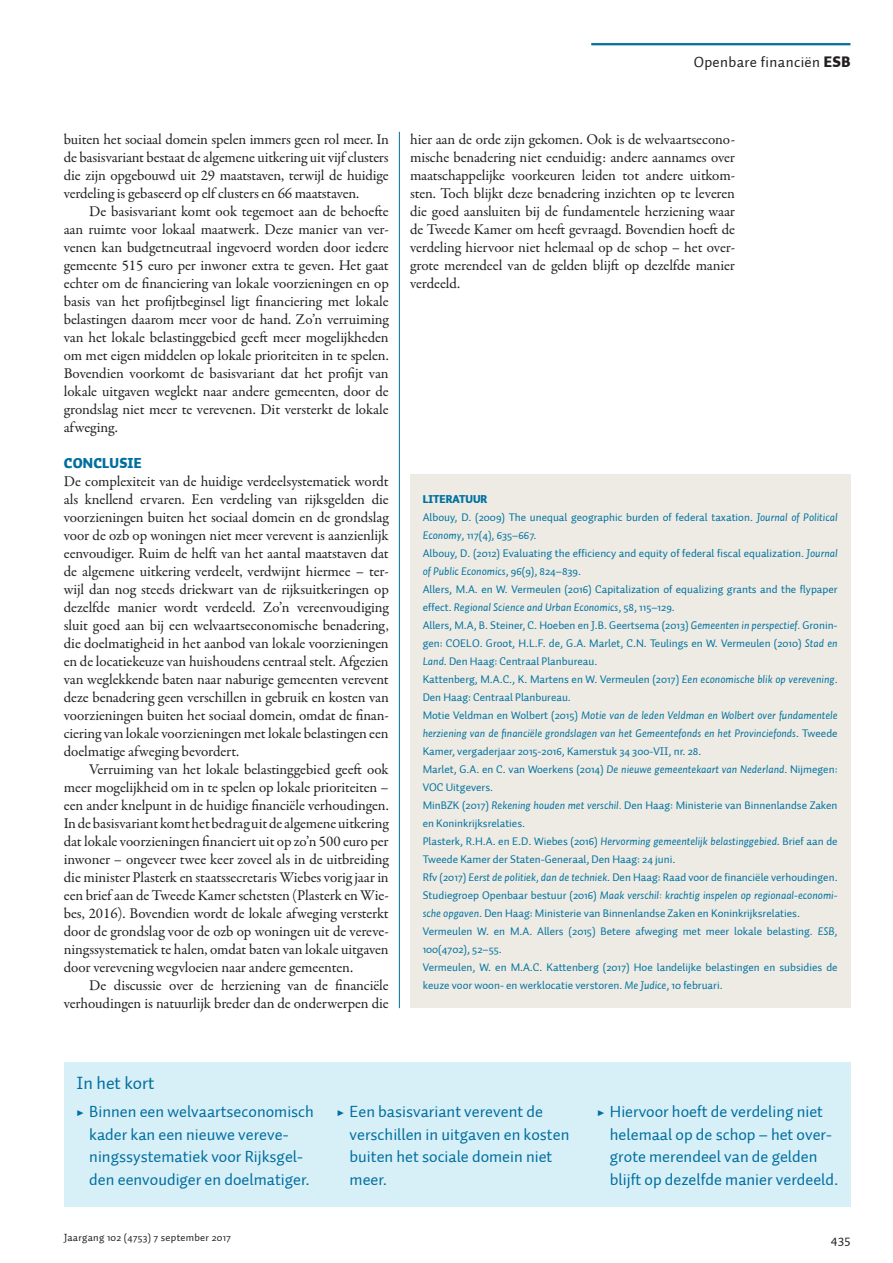
<style>
.page{position:relative;width:893px;height:1263px;background:#fff}
.page>*{position:absolute;margin:0;border:0;box-sizing:border-box;transform-origin:0 0}
.KDK1_FiguurKop{font:18px "Auto 1";color:#006e9f}
.t1{font:16.5px/22.5px "Auto 1";color:#006e9f}
.PLAT_VervolgAlinea{font:15px/18px "Garamond Premr Pro";letter-spacing:-.01em;color:#231f20;text-align:justify}
.PLAT_EersteAlinea{font:15px/18px "Garamond Premr Pro";letter-spacing:-.005em;color:#231f20;text-align:justify}
.t2{font:15px "Auto 1";letter-spacing:.025em;color:#231f20}
.PTK1_Tussenkop{font:900 14.25px "Auto 1";letter-spacing:.01em;color:#006e9f}
.t3{font:13.5px "Auto 1";color:#231f20}
.KDPT_LiteratuurTekst{font:11.25px/18px "Auto 1";color:#0071a0}
.KDPT_LiteratuurTekst-2{font:italic 11.25px/18px "Auto 1";color:#0071a0;text-align:justify}
.KDPT_LiteratuurTekst-3{font:900 11.25px "Auto 1";color:#0071a0}
.t4{font:10.5px "Auto 1";letter-spacing:.025em;color:#231f20}
.s1{font-weight:900}
.s2{font-style:italic}
.s3{font-style:normal}
.s4{font-family:"Garamond Premr Pro";font-weight:700}
</style>
<div class="page">
<hr style="left:591px;top:43px;width:259px;height:2px;background:#006e9f">
<div style="left:410px;top:475px;width:440px;height:533px;background:#edebe3"></div>
<div style="left:64px;top:1062px;width:786px;height:144px;background:#d7eff7"></div>
<hr style="left:399px;top:132px;width:1px;height:876px;background:#006e9f">
<p class="t2" style="left:694px;top:53px;width:158px">Openbare financiën <span class="s1">ESB</span></p>
<p class="PLAT_VervolgAlinea" style="left:64px;top:131px;width:327px">buiten het sociaal domein spelen immers geen rol meer. In de basisvariant bestaat de algemene uitkering uit vijf clusters die zijn opgebouwd uit 29 maatstaven, terwijl de huidige verdeling is gebaseerd op elf clusters en 66 maatstaven.</p>
<p class="PLAT_VervolgAlinea" style="left:64px;top:203px;width:327px;text-indent:26px">De basisvariant komt ook tegemoet aan de behoefte aan ruimte voor lokaal maatwerk. Deze manier van ver&shy;venen kan budgetneutraal ingevoerd worden door iedere gemeente 515 euro per inwoner extra te geven. Het gaat echter om de financiering van lokale voorzieningen en op basis van het profijtbeginsel ligt financiering met lokale belastingen daarom meer voor de hand. Zo’n verruiming van het lokale belastinggebied geeft meer mogelijkheden om met eigen middelen op lokale prioriteiten in te spelen.<br>Bovendien voorkomt de basisvariant dat het profijt van lokale uitgaven weglekt naar andere gemeenten, door de grondslag niet meer te verevenen. Dit versterkt de lokale afweging.</p>
<p class="PTK1_Tussenkop" style="left:64px;top:454px;width:79px">CONCLUSIE</p>
<p class="PLAT_EersteAlinea" style="left:64px;top:473px;width:327px">De complexiteit van de huidige verdeelsystematiek wordt als knellend ervaren. Een verdeling van rijksgelden die voorzieningen buiten het sociaal domein en de grondslag voor de ozb op woningen niet meer verevent is aanzienlijk eenvoudiger. Ruim de helft van het aantal maatstaven dat de algemene uitkering verdeelt, verdwijnt hiermee – ter&shy;wijl dan nog steeds driekwart van de rijksuitkeringen op dezelfde manier wordt verdeeld. Zo’n vereenvoudiging sluit goed aan bij een welvaartseconomische benadering, die doelmatigheid in het aanbod van lokale voorzieningen en de locatiekeuze van huishoudens centraal stelt. Afgezien van weglekkende baten naar naburige gemeenten verevent deze benadering geen verschillen in gebruik en kosten van voorzieningen buiten het sociaal domein, omdat de finan&shy;ciering van lokale voorzieningen met lokale belastingen een doelmatige afweging bevordert.</p>
<p class="PLAT_VervolgAlinea" style="left:64px;top:761px;width:327px;text-indent:26px">Verruiming van het lokale belastinggebied geeft ook meer mogelijkheid om in te spelen op lokale prioriteiten – een ander knelpunt in de huidige financiële verhoudingen.<br>In de basisvariant komt het bedrag uit de algemene uitkering dat lokale voorzieningen financiert uit op zo’n 500 euro per inwoner – ongeveer twee keer zoveel als in de uitbreiding die minister Plasterk en staatssecretaris Wiebes vorig jaar in een brief aan de Tweede Kamer schetsten (Plasterk en Wie&shy;bes, 2016). Bovendien wordt de lokale afweging versterkt door de grondslag voor de ozb op woningen uit de vereve&shy;ningssystematiek te halen, omdat baten van lokale uitgaven door verevening wegvloeien naar andere gemeenten.</p>
<p class="PLAT_VervolgAlinea" style="left:64px;top:977px;width:327px;text-align:right">De discussie over de herziening van de financiële verhoudingen is natuurlijk breder dan de onderwerpen die</p>
<p class="PLAT_VervolgAlinea" style="left:410px;top:131px;width:326px">hier aan de orde zijn gekomen. Ook is de welvaartsecono&shy;mische benadering niet eenduidig: andere aannames over maatschappelijke voorkeuren leiden tot andere uitkom&shy;sten. Toch blijkt deze benadering inzichten op te leveren die goed aansluiten bij de fundamentele herziening waar de Tweede Kamer om heeft gevraagd. Bovendien hoeft de verdeling hiervoor niet helemaal op de schop – het over&shy;grote merendeel van de gelden blijft op dezelfde manier verdeeld.</p>
<p class="KDPT_LiteratuurTekst-3" style="left:423px;top:491px;width:66px">LITERATUUR</p>
<p class="KDPT_LiteratuurTekst" style="left:423px;top:508px;width:416px">Albouy, D. (2009) The unequal geographic burden of federal taxation. <span class="s2">Journal of Political<br>Economy</span>, 117(4), 635–667.</p>
<p class="KDPT_LiteratuurTekst" style="left:423px;top:544px;width:416px">Albouy, D. (2012) Evaluating the efficiency and equity of federal fiscal equalization. <span class="s2">Journal of Public Economics</span>, 96(9), 824–839.</p>
<p class="KDPT_LiteratuurTekst" style="left:423px;top:580px;width:416px">Allers, M.A. en W. Vermeulen (2016) Capitalization of equalizing grants and the flypaper effect. <span class="s2">Regional Science and Urban Economics</span>, 58, 115–129.</p>
<p class="KDPT_LiteratuurTekst" style="left:423px;top:616px;width:416px;text-align:justify">Allers, M.A, B. Steiner, C. Hoeben en J.B. Geertsema (2013) <span class="s2">Gemeenten in perspectief.</span> Gronin&shy;gen: COELO. Groot, H.L.F. de, G.A. Marlet, C.N. Teulings en W. Vermeulen (2010) <span class="s2">Stad en Land</span>. Den Haag: Centraal Planbureau.</p>
<p class="KDPT_LiteratuurTekst" style="left:423px;top:670px;width:416px">Kattenberg, M.A.C., K. Martens en W. Vermeulen (2017) <span class="s2">Een economische blik op verevening</span>.<br>Den Haag: Centraal Planbureau.</p>
<p class="KDPT_LiteratuurTekst-2" style="left:423px;top:706px;width:416px"><span class="s3">Motie Veldman en Wolbert (2015)</span> Motie van de leden Veldman en Wolbert over fundamentele herziening van de financiële grondslagen van het Gemeentefonds en het Provinciefonds<span class="s3">. Tweede Kamer, vergaderjaar 2015-2016, Kamerstuk 34 300-VII, nr. 28.</span></p>
<p class="KDPT_LiteratuurTekst" style="left:423px;top:760px;width:416px">Marlet, G.A. en C. van Woerkens (2014) <span class="s2">De nieuwe gemeentekaart van Nederland</span>. Nijmegen:<br>VOC Uitgevers.</p>
<p class="KDPT_LiteratuurTekst" style="left:423px;top:796px;width:416px">MinBZK (2017) <span class="s2">Rekening houden met verschil.</span> Den Haag: Ministerie van Binnenlandse Zaken en Koninkrijksrelaties.</p>
<p class="KDPT_LiteratuurTekst" style="left:423px;top:832px;width:416px">Plasterk, R.H.A. en E.D. Wiebes (2016) <span class="s2">Hervorming gemeentelijk belastinggebied</span>. Brief aan de<br>Tweede Kamer der Staten-Generaal, Den Haag: 24 juni.</p>
<p class="KDPT_LiteratuurTekst" style="left:423px;top:868px;width:416px">Rfv (2017) <span class="s2">Eerst de politiek, dan de techniek</span>. Den Haag: Raad voor de financiële verhoudingen.</p>
<p class="KDPT_LiteratuurTekst" style="left:423px;top:886px;width:416px">Studiegroep Openbaar bestuur (2016) <span class="s2">Maak verschil: krachtig inspelen op regionaal-economi&shy;sche opgaven</span>. Den Haag: Ministerie van Binnenlandse Zaken en Koninkrijksrelaties.</p>
<p class="KDPT_LiteratuurTekst" style="left:423px;top:922px;width:416px">Vermeulen W. en M.A. Allers (2015) Betere afweging met meer lokale belasting. <span class="s2">ESB</span>,<br>100(4702), 52–55.</p>
<p class="KDPT_LiteratuurTekst" style="left:423px;top:958px;width:416px">Vermeulen, W. en M.A.C. Kattenberg (2017) Hoe landelijke belastingen en subsidies de keuze voor woon- en werklocatie verstoren. <span class="s2">Me Judice</span>, 10 februari.</p>
<p class="KDK1_FiguurKop" style="left:77px;top:1071px;width:80px">In het kort</p>
<p class="t1" style="left:89px;top:1101px;width:226px;text-indent:-13px"><span class="s4">▶</span> Binnen een welvaartseconomisch kader kan een nieuwe vereve&shy;ningssystematiek voor Rijksgel&shy;den eenvoudiger en doelmatiger.</p>
<p class="t1" style="left:350px;top:1101px;width:221px;text-indent:-13px"><span class="s4">▶</span> Een basisvariant verevent de verschillen in uitgaven en kosten buiten het sociale domein niet meer.</p>
<p class="t1" style="left:610px;top:1101px;width:230px;text-indent:-13px"><span class="s4">▶</span> Hiervoor hoeft de verdeling niet helemaal op de schop – het over&shy;grote merendeel van de gelden blijft op dezelfde manier verdeeld.</p>
<p class="t4" style="left:64px;top:1231px;width:169px">Jaargang 102 (4753) 7 september 2017</p>
<p class="t3" style="left:831px;top:1231px;width:21px">435</p>
</div>
